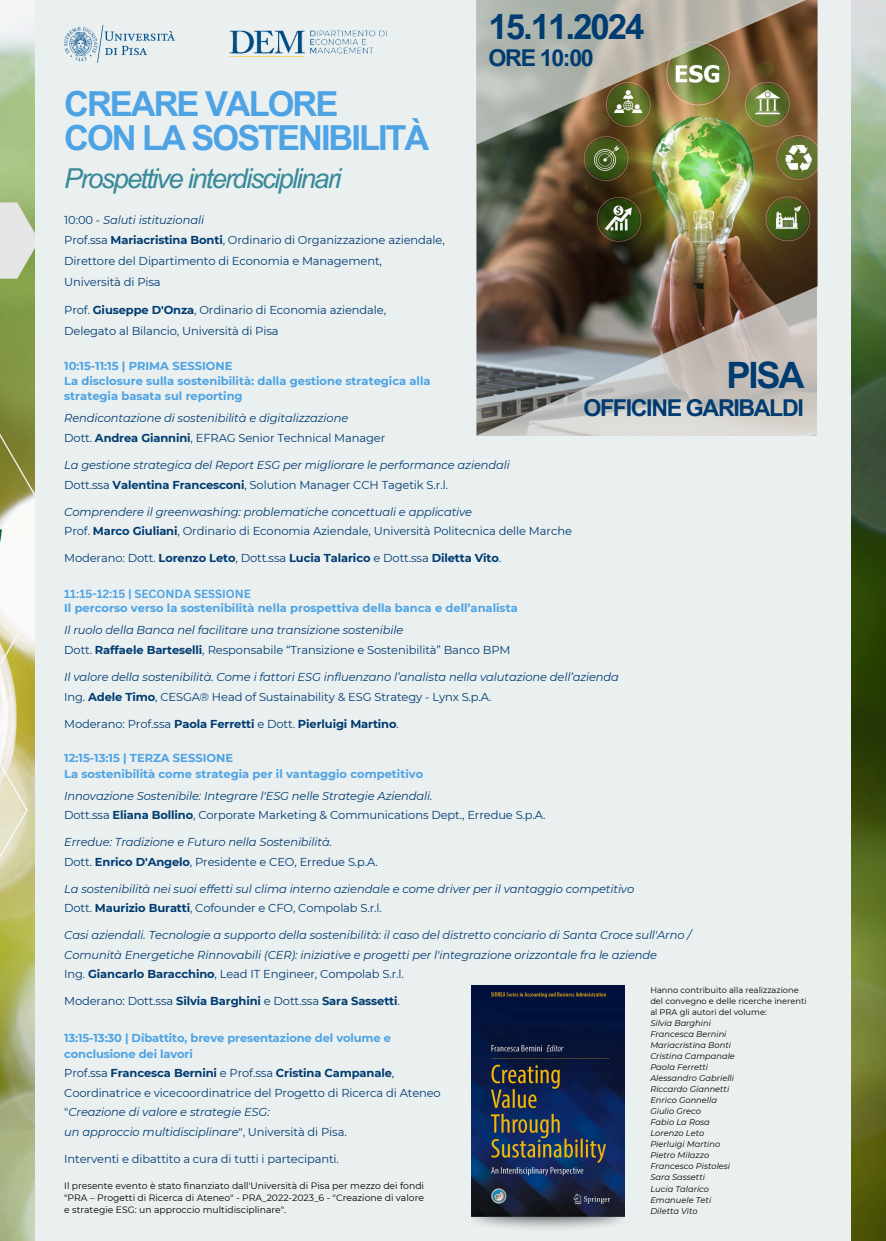
<style>
.page{position:relative;width:886px;height:1241px;background:#fff}
.page>*{position:absolute;margin:0;border:0;box-sizing:border-box;transform-origin:0 0}
.t1{font:700 36.31px "Arial MT Pro";color:#003c71}
.t2{font:700 34.88px "Arial MT Pro";letter-spacing:-.06em;color:#003c71}
.t3{font:700 34.5px/34.2px "Arial MT Pro";letter-spacing:-.06em;color:#4da3e3}
.t4{font:italic 27.44px "Arial MT Pro";letter-spacing:-.065em;color:#378a98}
.t5{font:700 23.25px "Arial MT Pro";letter-spacing:-.06em;color:#003c71}
.t6{font:italic 11.5px/19.4px "Montserrat";letter-spacing:-.01em;color:#003c71}
.t7{font:11.5px/19.5px "Montserrat";letter-spacing:-.01em;color:#003c71}
.t8{font:700 11.5px/15.3px "Montserrat";color:#4da3e3}
.t9{font:700 11.5px "Montserrat";letter-spacing:-.01em;color:#003c71}
.t10{font:9.25px/12.3px "Montserrat";color:#000;text-align:justify}
.t11{font:italic 8.25px "Montserrat";color:#000}
.t12{font:8.25px/11.1px "Montserrat";color:#000}
.s1{font-style:italic}
.s2{font-weight:700}
.s3{font-style:normal}
.s4{font-weight:700;font-style:normal}
.s5{font-weight:400}
.s6{font-family:"Canva Sans"}
</style>
<div class="page">
<img style="left:0;top:0;width:886px;height:1240px">
<div style="left:35px;top:0;width:816px;height:1240px;background:#eaeff0"></div>
<img style="left:472px;top:1216px;width:153px;height:13px">
<img style="left:477px;top:0;width:341px;height:435px">
<img style="left:477px;top:0;width:339px;height:145px">
<img style="left:64px;top:25px;width:111px;height:37px">
<img style="left:229px;top:30px;width:158px;height:27px">
<img style="left:472px;top:985px;width:153px;height:231px">
<h5 class="t3" style="left:64px;top:91px;width:367px">CREARE VALORE<br>CON LA SOSTENIBILITÀ</h5>
<h5 class="t4" style="left:64px;top:168px;width:279px">Prospettive interdisciplinari</h5>
<p class="t7" style="left:64px;top:209px;width:382px;line-height:20.7px">10:00 - <span class="s1">Saluti istituzionali<br></span>Prof.ssa <span class="s2">Mariacristina Bonti</span>, Ordinario di Organizzazione aziendale, Direttore del Dipartimento di Economia e Management,<br>Università di Pisa</p>
<h4 class="t7" style="left:64px;top:300px;width:323px">Prof. <span class="s2">Giuseppe D'Onza</span>, Ordinario di Economia aziendale,</h4>
<h5 class="t7" style="left:64px;top:321px;width:216px">Delegato al Bilancio, Università di Pisa</h5>
<h5 class="t2" style="left:489px;top:14px;width:157px">15.11.2024</h5>
<h5 class="t5" style="left:489px;top:49px;width:107px">ORE 10:00</h5>
<p class="t8" style="left:64px;top:358px;width:368px">10:15-11:15 | PRIMA SESSIONE<br>La disclosure sulla sostenibilità: dalla gestione strategica alla strategia basata sul reporting</p>
<p class="t6" style="left:64px;top:408px;width:323px">Rendicontazione di sostenibilità e digitalizzazione<br><span class="s3">Dott.</span> <span class="s4">Andrea Giannini</span><span class="s3">, EFRAG Senior Technical Manager</span></p>
<p class="t6" style="left:64px;top:455px;width:447px">La gestione strategica del Report ESG per migliorare le performance aziendali<br><span class="s3">Dott.ssa</span> <span class="s4">Valentina Francesconi</span><span class="s3">, Solution Manager CCH Tagetik S.r.l.</span></p>
<h1 class="t7" style="left:64px;top:502px;width:509px"><span class="s1">Comprendere il greenwashing: problematiche concettuali e applicative<br></span>Prof. <span class="s2">Marco Giuliani</span>, Ordinario di Economia Aziendale, Università Politecnica delle Marche</h1>
<h2 class="t9" style="left:64px;top:551px;width:439px"><span class="s5">Moderano: Dott.</span> Lorenzo Leto<span class="s5">, Dott.ssa</span> Lucia Talarico <span class="s5">e Dott.ssa</span> Diletta Vito<span class="s5">.</span></h2>
<h5 class="t1" style="left:726px;top:362px;width:80px">PISA</h5>
<h5 class="t5" style="left:583px;top:399px;width:222px">OFFICINE GARIBALDI</h5>
<p class="t8" style="left:64px;top:586px;width:455px;line-height:14.4px"><span class="s6">11:15-12:15 | SECONDA SESSIONE<br></span>Il percorso verso la sostenibilità nella prospettiva della banca e dell’analista</p>
<p class="t6" style="left:64px;top:620px;width:448px">Il ruolo della Banca nel facilitare una transizione sostenibile<br><span class="s3">Dott.</span> <span class="s4">Raffaele Barteselli</span><span class="s3">, Responsabile “Transizione e Sostenibilità” Banco BPM</span></p>
<p class="t6" style="left:64px;top:667px;width:556px">Il valore della sostenibilità. Come i fattori ESG influenzano l’analista nella valutazione dell’azienda<br><span class="s3">Ing.</span> <span class="s4">Adele Timo</span><span class="s3">, CESGA® Head of Sustainability &amp; ESG Strategy - Lynx S.p.A.</span></p>
<p class="t9" style="left:64px;top:716px;width:336px"><span class="s5">Moderano: Prof.ssa</span> Paola Ferretti <span class="s5">e Dott.</span> Pierluigi Martino<span class="s5">.</span></p>
<p class="t8" style="left:64px;top:750px;width:361px">12:15-13:15 | TERZA SESSIONE<br>La sostenibilità come strategia per il vantaggio competitivo</p>
<p class="t6" style="left:64px;top:786px;width:483px">Innovazione Sostenibile: Integrare l'ESG nelle Strategie Aziendali.<br><span class="s3">Dott.ssa</span> <span class="s4">Eliana Bollino</span><span class="s3">, Corporate Marketing &amp; Communications Dept., Erredue S.p.A.</span></p>
<p class="t6" style="left:64px;top:832px;width:315px">Erredue: Tradizione e Futuro nella Sostenibilità.<br><span class="s3">Dott.</span> <span class="s4">Enrico D'Angelo</span><span class="s3">, Presidente e CEO, Erredue S.p.A.</span></p>
<p class="t6" style="left:64px;top:878px;width:572px">La sostenibilità nei suoi effetti sul clima interno aziendale e come driver per il vantaggio competitivo<br><span class="s3">Dott.</span> <span class="s4">Maurizio Buratti</span><span class="s3">, Cofounder e CFO, Compolab S.r.l.</span></p>
<p class="t6" style="left:64px;top:925px;width:628px">Casi aziendali. Tecnologie a supporto della sostenibilità: il caso del distretto conciario di Santa Croce sull'Arno /<br>Comunità Energetiche Rinnovabili (CER): iniziative e progetti per l'integrazione orizzontale fra le aziende<br><span class="s3">Ing.</span> <span class="s4">Giancarlo Baracchino</span><span class="s3">, Lead IT Engineer, Compolab S.r.l.</span></p>
<p class="t7" style="left:64px;top:991px;width:337px">Moderano: Dott.ssa <span class="s2">Silvia Barghini</span> e Dott.ssa <span class="s2">Sara Sassetti</span>.</p>
<h4 class="t8" style="left:64px;top:1030px;width:328px">13:15-13:30 | Dibattito, breve presentazione del volume e conclusione dei lavori</h4>
<h5 class="t7" style="left:64px;top:1063px;width:378px">Prof.ssa <span class="s2">Francesca Bernini</span> e Prof.ssa <span class="s2">Cristina Campanale</span>, Coordinatrice e vicecoordinatrice del Progetto di Ricerca di Ateneo "<span class="s1">Creazione di valore e strategie ESG:<br>un approccio multidisciplinare</span>", Università di Pisa.</h5>
<p class="t7" style="left:64px;top:1148px;width:276px">Interventi e dibattito a cura di tutti i partecipanti.</p>
<h5 class="t12" style="left:650px;top:984px;width:158px">Hanno contribuito alla realizzazione del convegno e delle ricerche inerenti al PRA gli autori del volume:</h5>
<h5 class="t11" style="left:650px;top:1017px;width:62px">Silvia Barghini</h5>
<p class="t11" style="left:650px;top:1028px;width:78px">Francesca Bernini</p>
<h4 class="t11" style="left:650px;top:1039px;width:82px">Mariacristina Bonti</h4>
<h5 class="t11" style="left:650px;top:1050px;width:86px">Cristina Campanale</h5>
<h5 class="t11" style="left:650px;top:1061px;width:59px">Paola Ferretti</h5>
<h5 class="t11" style="left:650px;top:1072px;width:85px">Alessandro Gabrielli</h5>
<h5 class="t11" style="left:650px;top:1084px;width:80px">Riccardo Giannetti</h5>
<p class="t11" style="left:650px;top:1095px;width:68px">Enrico Gonnella</p>
<p class="t11" style="left:650px;top:1106px;width:52px">Giulio Greco</p>
<p class="t11" style="left:650px;top:1117px;width:61px">Fabio La Rosa</p>
<p class="t11" style="left:650px;top:1128px;width:56px">Lorenzo Leto</p>
<p class="t11" style="left:650px;top:1139px;width:71px">Pierluigi Martino</p>
<p class="t11" style="left:650px;top:1150px;width:60px">Pietro Milazzo</p>
<p class="t11" style="left:650px;top:1161px;width:81px">Francesco Pistolesi</p>
<p class="t11" style="left:650px;top:1172px;width:56px">Sara Sassetti</p>
<p class="t11" style="left:650px;top:1183px;width:60px">Lucia Talarico</p>
<p class="t11" style="left:650px;top:1194px;width:62px">Emanuele Teti</p>
<p class="t11" style="left:650px;top:1205px;width:49px">Diletta Vito</p>
<h4 class="t10" style="left:64px;top:1179px;width:361px">Il presente evento è stato finanziato dall'Università di Pisa per mezzo dei fondi "PRA – Progetti di Ricerca di Ateneo" - PRA_2022-2023_6 - "Creazione di valore e strategie ESG: un approccio multidisciplinare".</h4>
</div>
